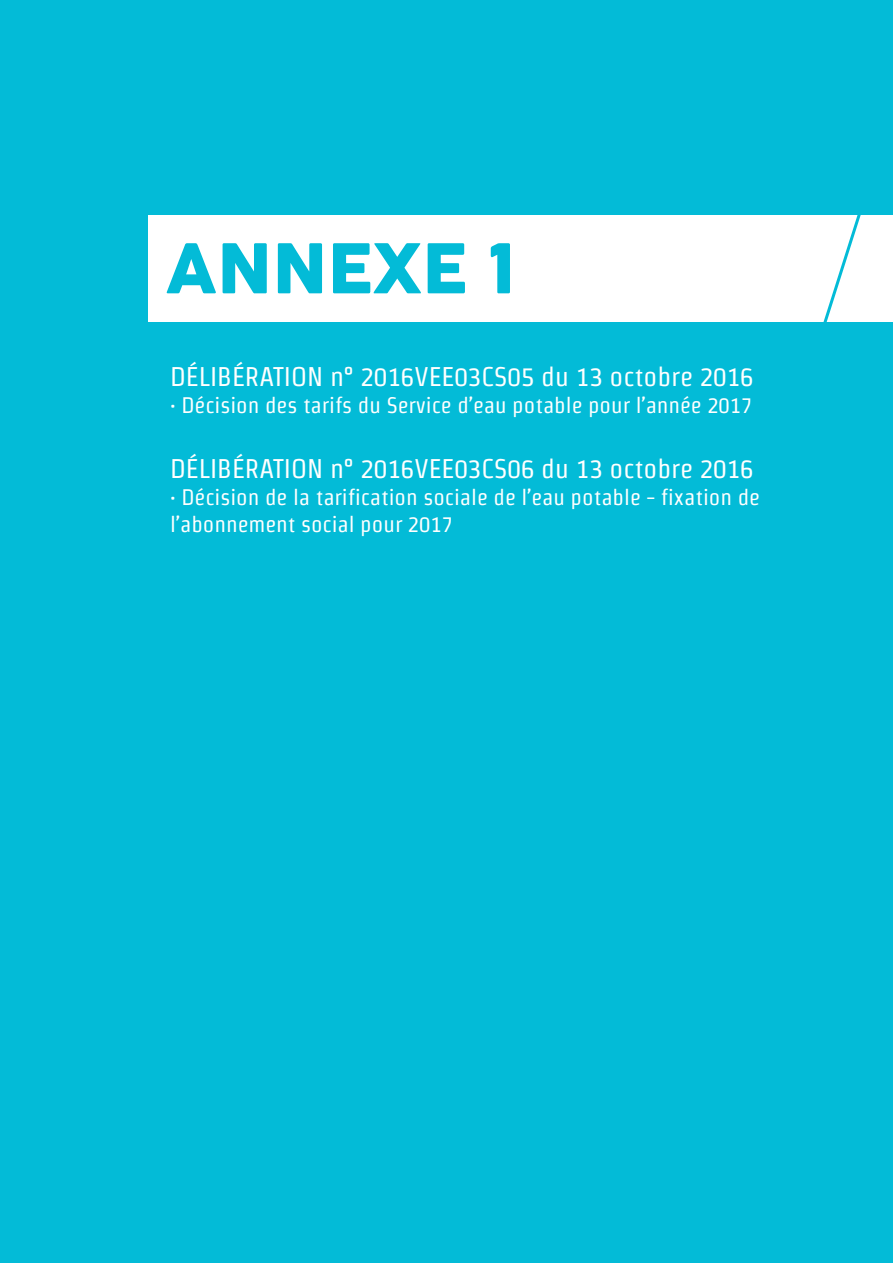
<style>
.page{position:relative;width:893px;height:1263px;background:#03bbd7}
.page>*{position:absolute;margin:0;border:0;box-sizing:border-box;transform-origin:0 0}
.t1{font:67.5px "COCOGOOSE";color:#03bbd7}
.t2{font:27px "Strait";color:#fff}
.t3{font:22.5px/27px "Strait";color:#fff}
</style>
<div class="page">
<div style="left:149px;top:215px;width:744px;height:106px;background:#fff"></div>
<svg style="left:809px;top:215px;width:65px;height:107px"></svg>
<p class="t1" style="left:165px;top:218px;width:350px">ANNEXE 1</p>
<p class="t2" style="left:170px;top:361px;width:585px">DÉLIBÉRATION n° 2016VEE03CS05 du 13 octobre 2016</p>
<p class="t3" style="left:170px;top:391px;width:584px">· Décision des tarifs du Service d’eau potable pour l’année 2017</p>
<p class="t2" style="left:170px;top:453px;width:585px">DÉLIBÉRATION n° 2016VEE03CS06 du 13 octobre 2016</p>
<p class="t3" style="left:170px;top:483px;width:591px">· Décision de la tarification sociale de l’eau potable - fixation de l’abonnement social pour 2017</p>
</div>
